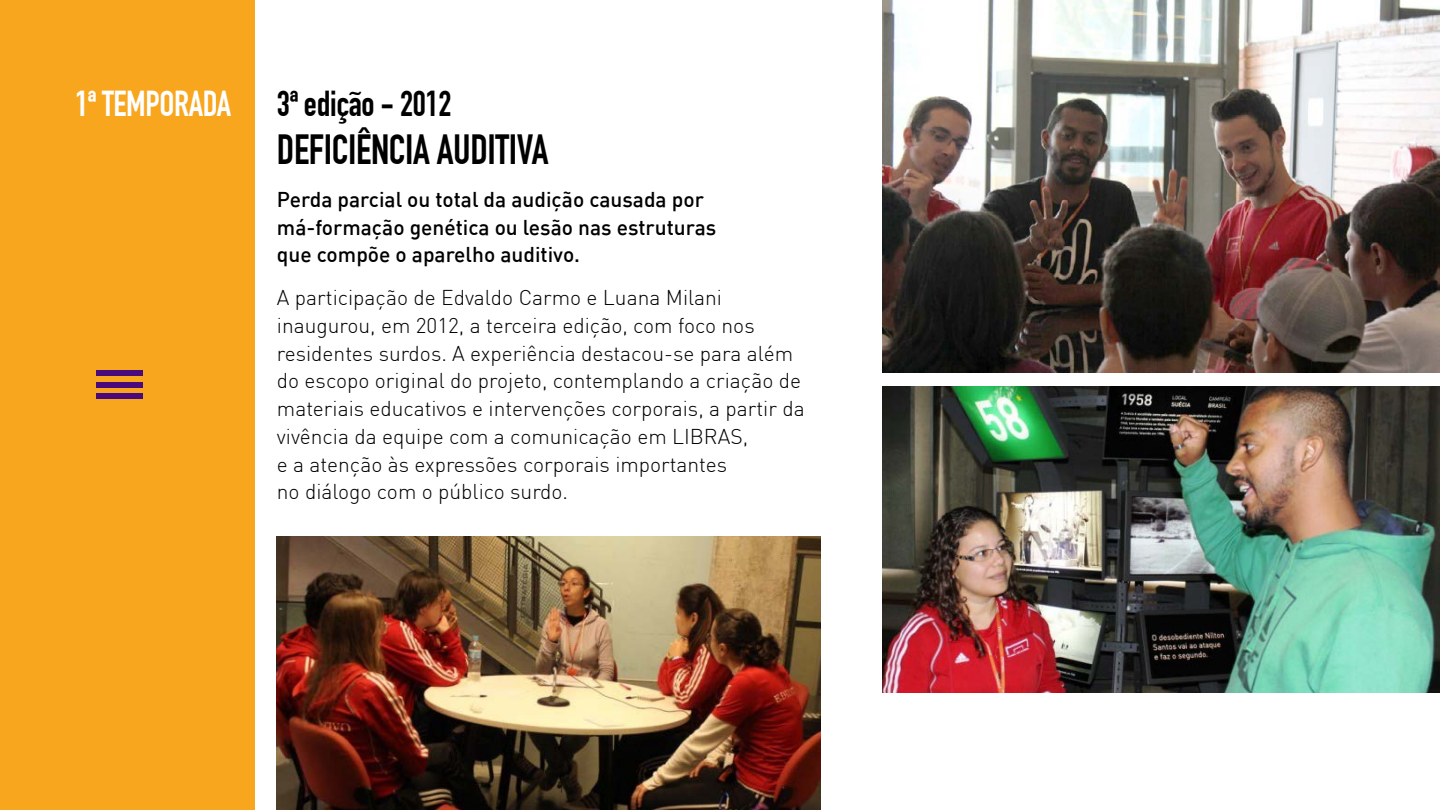
<style>
.page{position:relative;width:1440px;height:810px;background:#fff}
.page>*{position:absolute;margin:0;border:0;box-sizing:border-box;transform-origin:0 0}
.t1{font:700 41.25px "DIN Condensed";letter-spacing:-.01em;color:#000}
.t2{font:700 35.25px "DIN Condensed";letter-spacing:-.01em;color:#000}
.t3{font:700 35.25px "DIN Condensed";letter-spacing:-.01em;color:#fff}
.t4{font:300 21px/27.8px "DIN";color:#000}
.t5{font:500 21px/27.8px "DIN";color:#000}
</style>
<div class="page">
<img style="left:883px;top:1px;width:557px;height:371px">
<img style="left:883px;top:386px;width:557px;height:306px">
<div style="left:0;top:0;width:254px;height:810px;background:#f9a61f"></div>
<img style="left:277px;top:536px;width:544px;height:274px">
<div style="left:96px;top:370px;width:47px;height:6px;background:#490a7b"></div>
<div style="left:96px;top:382px;width:47px;height:6px;background:#490a7b"></div>
<div style="left:96px;top:393px;width:47px;height:6px;background:#490a7b"></div>
<h2 class="t3" style="left:75px;top:83px;width:158px">1ª TEMPORADA</h2>
<h2 class="t2" style="left:277px;top:83px;width:176px">3ª edição - 2012</h2>
<h1 class="t1" style="left:277px;top:126px;width:273px">DEFICIÊNCIA AUDITIVA</h1>
<p class="t5" style="left:277px;top:185px;width:441px">Perda parcial ou total da audição causada por má-formação genética ou lesão nas estruturas que compõe o aparelho auditivo.</p>
<p class="t4" style="left:277px;top:284px;width:529px">A participação de Edvaldo Carmo e Luana Milani inaugurou, em 2012, a terceira edição, com foco nos residentes surdos. A experiência destacou-se para além do escopo original do projeto, contemplando a criação de materiais educativos e intervenções corporais, a partir da vivência da equipe com a comunicação em LIBRAS,<br>e a atenção às expressões corporais importantes<br>no diálogo com o público surdo.</p>
</div>
